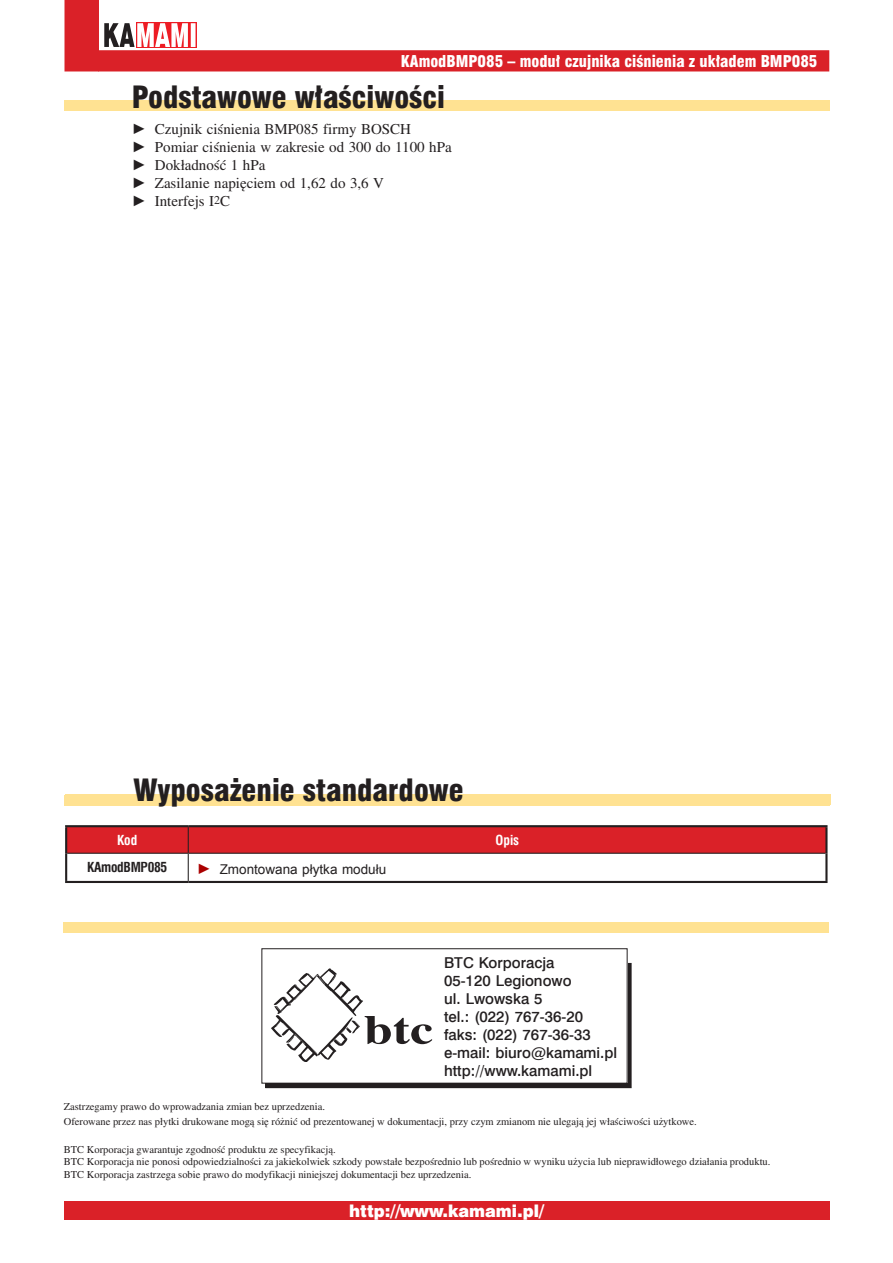
<style>
.page{position:relative;width:893px;height:1263px;background:#fff}
.page>*{position:absolute;margin:0;border:0;box-sizing:border-box;transform-origin:0 0}
.t1{font:30px "Swis 721 Blk Cn EU Normal";color:#231f20}
.t2{font:15.9px "Swis 721 Blk Cn EU Normal";color:#fff}
.t3{font:15.9px "Swis 721 Blk 2 EU Normal";color:#fff}
.t4{font:15px/18px "Toronto";color:#231f20}
.t5{font:15px/18px "Swis 721 Md EU";color:#231f20}
.t6{font:13.5px "Arial";color:#231f20}
.t7{font:13.5px "Swis 721 Cn EU Bold";letter-spacing:-.02em;color:#231f20}
.t8{font:13.5px "Swis 721 Cn EU Bold";color:#fff}
.t9{font:10.5px/12.6px "Toronto";color:#231f20}
.s1{font-family:"Impact"}
.s2{font-family:"Arial"}
.s3{font-size:12px}
.s4{font-family:"Impact";font-size:15px;color:#a00}
</style>
<div class="page">
<div style="left:64px;top:1201px;width:765px;height:19px;background:#da2128"></div>
<div style="left:99px;top:51px;width:729px;height:20px;background:#da2128"></div>
<div style="left:98px;top:50px;width:731px;height:21px;border:2px solid #da2128"></div>
<svg style="left:64px;top:0;width:132px;height:71px"></svg>
<div style="left:64px;top:100px;width:765px;height:11px;background:#ffe292"></div>
<div style="left:64px;top:795px;width:765px;height:11px;background:#ffe292"></div>
<hr style="left:65px;top:825px;width:123px;height:2px;background:#231f20">
<hr style="left:65px;top:827px;width:2px;height:26px;background:#231f20">
<hr style="left:188px;top:825px;width:639px;height:2px;background:#231f20">
<hr style="left:825px;top:827px;width:2px;height:26px;background:#231f20">
<hr style="left:65px;top:853px;width:2px;height:28px;background:#231f20">
<hr style="left:825px;top:853px;width:2px;height:28px;background:#231f20">
<svg style="left:66px;top:826px;width:760px;height:55px"></svg>
<hr style="left:65px;top:881px;width:123px;height:2px;background:#231f20">
<hr style="left:188px;top:881px;width:639px;height:2px;background:#231f20">
<div style="left:65px;top:794px;width:765px;height:10px;background:#ffe292"></div>
<div style="left:64px;top:922px;width:765px;height:11px;background:#ffe292"></div>
<div style="left:266px;top:963px;width:365px;height:125px;background:#231f20"></div>
<div style="left:262px;top:949px;width:365px;height:134px;background:#fff"></div>
<div style="left:262px;top:948px;width:365px;height:135px;border:1px solid #231f20"></div>
<svg style="left:271px;top:968px;width:161px;height:93px"></svg>
<h2 class="t2" style="left:401px;top:51px;width:418px">KAmodBMP085 – moduł czujnika ciśnienia z układem BMP085</h2>
<h1 class="t1" style="left:132px;top:78px;width:315px">Podstawowe właściwości</h1>
<h3 class="t4" style="left:132px;top:120px;width:321px"><span class="s1">►</span> Czujnik ciśnienia BMP085 firmy BOSCH<br><span class="s2">►</span> Pomiar ciśnienia w zakresie od 300 do 1100 hPa <span class="s2">►</span> Dokładność 1 hPa<br><span class="s2">►</span> Zasilanie napięciem od 1,62 do 3,6 V<br><span class="s2">►</span> Interfejs I<span class="s3">2</span>C</h3>
<h1 class="t1" style="left:133px;top:772px;width:332px">Wyposażenie standardowe</h1>
<p class="t8" style="left:117px;top:832px;width:22px">Kod</p>
<p class="t8" style="left:495px;top:832px;width:25px">Opis</p>
<p class="t7" style="left:87px;top:859px;width:82px">KAmodBMP085</p>
<p class="t6" style="left:197px;top:860px;width:191px"><span class="s4">►</span> Zmontowana płytka modułu</p>
<h3 class="t5" style="left:444px;top:954px;width:175px">BTC Korporacja<br>05-120 Legionowo<br>ul. Lwowska 5<br>tel.: (022) 767-36-20 faks: (022) 767-36-33 e-mail: biuro@kamami.pl http://www.kamami.pl</h3>
<p class="t9" style="left:64px;top:1100px;width:635px;line-height:14.1px">Zastrzegamy prawo do wprowadzania zmian bez uprzedzenia.<br>Oferowane przez nas płytki drukowane mogą się różnić od prezentowanej w dokumentacji, przy czym zmianom nie ulegają jej właściwości użytkowe.</p>
<p class="t9" style="left:64px;top:1143px;width:708px">BTC Korporacja gwarantuje zgodność produktu ze specyfikacją.<br>BTC Korporacja nie ponosi odpowiedzialności za jakiekolwiek szkody powstałe bezpośrednio lub pośrednio w wyniku użycia lub nieprawidłowego działania produktu.<br>BTC Korporacja zastrzega sobie prawo do modyfikacji niniejszej dokumentacji bez uprzedzenia.</p>
<h2 class="t3" style="left:349px;top:1200px;width:196px">http://www.kamami.pl/</h2>
</div>
